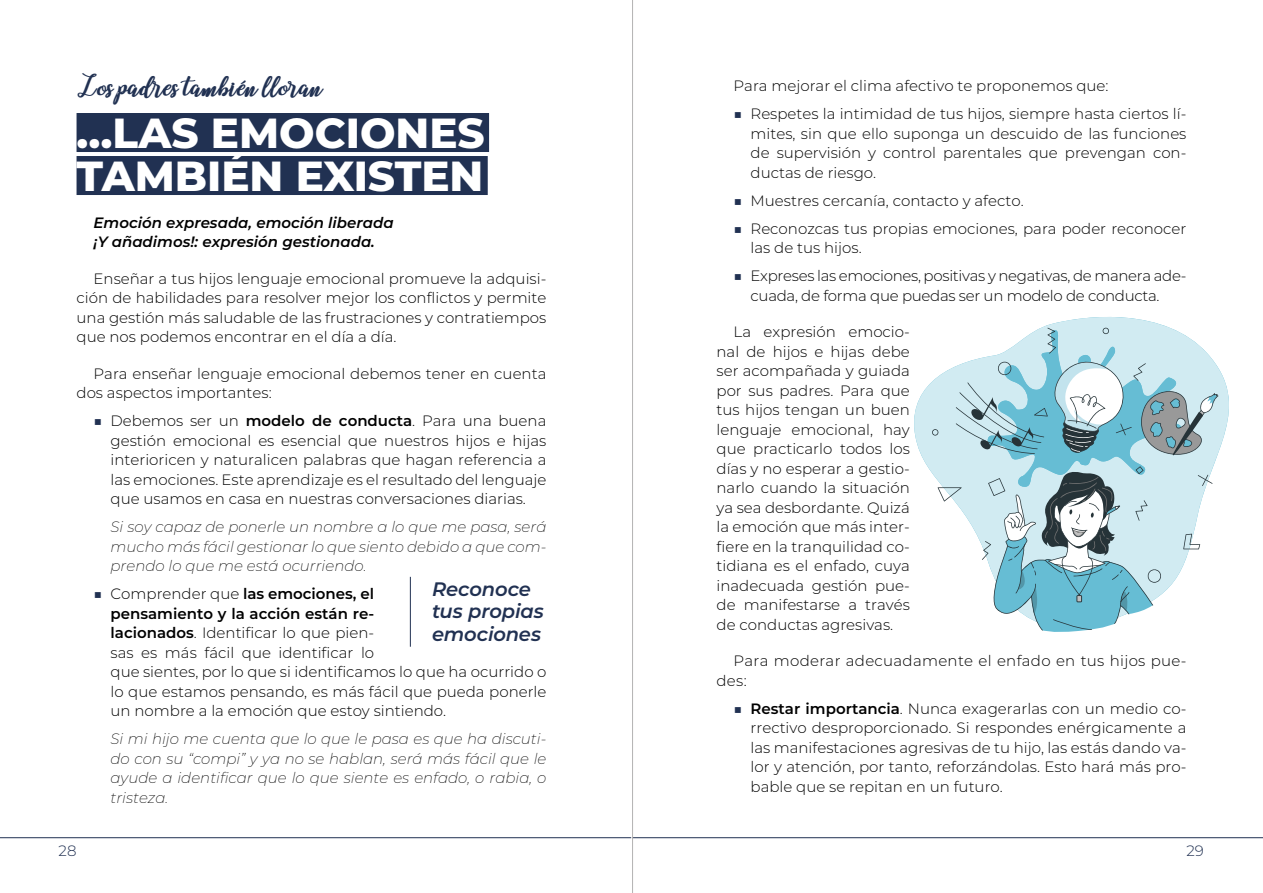
<style>
.page{position:relative;width:1263px;height:893px;background:#fff}
.page>*{position:absolute;margin:0;border:0;box-sizing:border-box;transform-origin:0 0}
.t1{font:800 42px/43px "Montserrat";color:#fff}
.t2{font:27px "Belindascript script";letter-spacing:.015em;color:#213152}
.t3{font:italic 600 19.5px/22.5px "Montserrat";letter-spacing:-.01em;color:#213152}
.t4{font:300 15px/19.5px "Montserrat";color:#000;text-align:justify}
.t5{font:italic 200 15px/19.5px "Montserrat";color:#000;text-align:justify}
.t6{font:300 15px/19.5px "Montserrat";letter-spacing:-.02em;color:#000}
.t7{font:italic 600 15px/19.5px "Montserrat";color:#000}
.t8{font:300 15px/19.5px "Montserrat";letter-spacing:.02em;color:#000}
.t9{font:300 15px "Montserrat";color:#213152}
.s1{color:#213152}
.s2{font-weight:600}
</style>
<div class="page">
<hr style="left:0;top:837px;width:631px;height:1px;background:#213152">
<hr style="left:632px;top:837px;width:631px;height:1px;background:#213152">
<hr style="left:632px;top:0;width:1px;height:893px;background:#b3b2b2">
<div style="left:77px;top:113px;width:412px;height:39px;background:#213152"></div>
<div style="left:77px;top:156px;width:411px;height:39px;background:#213152"></div>
<hr style="left:410px;top:577px;width:1px;height:70px;background:#213152">
<svg style="left:914px;top:317px;width:315px;height:156px"></svg>
<svg style="left:932px;top:328px;width:286px;height:304px"></svg>
<h2 class="t2" style="left:77px;top:67px;width:247px">Los padres también lloran</h2>
<h1 class="t1" style="left:77px;top:110px;width:410px">…LAS EMOCIONES<br>TAMBIÉN EXISTEN</h1>
<p class="t7" style="left:94px;top:212px;width:302px">Emoción expresada, emoción liberada ¡Y añadimos!: expresión gestionada.</p>
<p class="t4" style="left:77px;top:268px;width:471px;text-indent:17px">Enseñar a tus hijos lenguaje emocional promueve la adquisi&shy;ción de habilidades para resolver mejor los conflictos y permite una gestión más saludable de las frustraciones y contratiempos que nos podemos encontrar en el día a día.</p>
<p class="t4" style="left:77px;top:363px;width:471px;text-indent:17px">Para enseñar lenguaje emocional debemos tener en cuenta dos aspectos importantes:</p>
<p class="t4" style="left:111px;top:411px;width:437px;text-indent:-17px"><span class="s1">■</span> Debemos ser un <span class="s2">modelo de conducta</span>. Para una buena gestión emocional es esencial que nuestros hijos e hijas interioricen y naturalicen palabras que hagan referencia a las emociones. Este aprendizaje es el resultado del lenguaje que usamos en casa en nuestras conversaciones diarias.</p>
<p class="t5" style="left:111px;top:517px;width:437px">Si soy capaz de ponerle un nombre a lo que me pasa, será mucho más fácil gestionar lo que siento debido a que com&shy;prendo lo que me está ocurriendo.</p>
<p class="t4" style="left:111px;top:584px;width:437px;text-align:left;text-indent:-17px"><span class="s1">■</span> Comprender que <span class="s2">las emociones, el<br>pensamiento y la acción están re-<br>lacionados</span>. Identificar lo que pien-<br>sas es más fácil que identificar lo<br>que sientes, por lo que si identificamos lo que ha ocurrido o lo que estamos pensando, es más fácil que pueda ponerle un nombre a la emoción que estoy sintiendo.</p>
<p class="t5" style="left:111px;top:729px;width:437px">Si mi hijo me cuenta que lo que le pasa es que ha discuti&shy;do con su “compi” y ya no se hablan, será más fácil que le ayude a identificar que lo que siente es enfado, o rabia, o tristeza.</p>
<h3 class="t3" style="left:432px;top:577px;width:113px">Reconoce tus propias emociones</h3>
<p class="t4" style="left:733px;top:76px;width:376px">Para mejorar el clima afectivo te proponemos que:</p>
<p class="t4" style="left:750px;top:104px;width:437px;text-indent:-17px"><span class="s1">■</span> Respetes la intimidad de tus hijos, siempre hasta ciertos lí&shy;mites, sin que ello suponga un descuido de las funciones de supervisión y control parentales que prevengan con&shy;ductas de riesgo.</p>
<p class="t4" style="left:733px;top:190px;width:292px"><span class="s1">■</span> Muestres cercanía, contacto y afecto.</p>
<p class="t4" style="left:750px;top:218px;width:437px;text-indent:-17px"><span class="s1">■</span> Reconozcas tus propias emociones, para poder reconocer las de tus hijos.</p>
<p class="t6" style="left:750px;top:266px;width:437px;text-indent:-17px"><span class="s1">■</span> Expreses las emociones, positivas y negativas, de manera ade&shy;cuada, de forma que puedas ser un modelo de conducta.</p>
<p class="t4" style="left:716px;top:322px;width:195px;text-indent:17px">La expresión emocio&shy;nal de hijos e hijas debe ser acompañada y guiada por sus padres. Para que tus hijos tengan un buen lenguaje emocional, hay que practicarlo todos los días y no esperar a gestio&shy;narlo cuando la situación ya sea desbordante. Quizá la emoción que más inter&shy;fiere en la tranquilidad co&shy;tidiana es el enfado, cuya inadecuada gestión pue&shy;de manifestarse a través de conductas agresivas.</p>
<p class="t8" style="left:716px;top:651px;width:471px;text-indent:17px">Para moderar adecuadamente el enfado en tus hijos pue&shy;des:</p>
<p class="t4" style="left:750px;top:698px;width:437px;text-indent:-17px"><span class="s1">■</span> <span class="s2">Restar importancia</span>. Nunca exagerarlas con un medio co&shy;rrectivo desproporcionado. Si respondes enérgicamente a las manifestaciones agresivas de tu hijo, las estás dando va&shy;lor y atención, por tanto, reforzándolas. Esto hará más pro&shy;bable que se repitan en un futuro.</p>
<p class="t9" style="left:59px;top:841px;width:19px">28</p>
<p class="t9" style="left:1186px;top:841px;width:19px">29</p>
</div>
